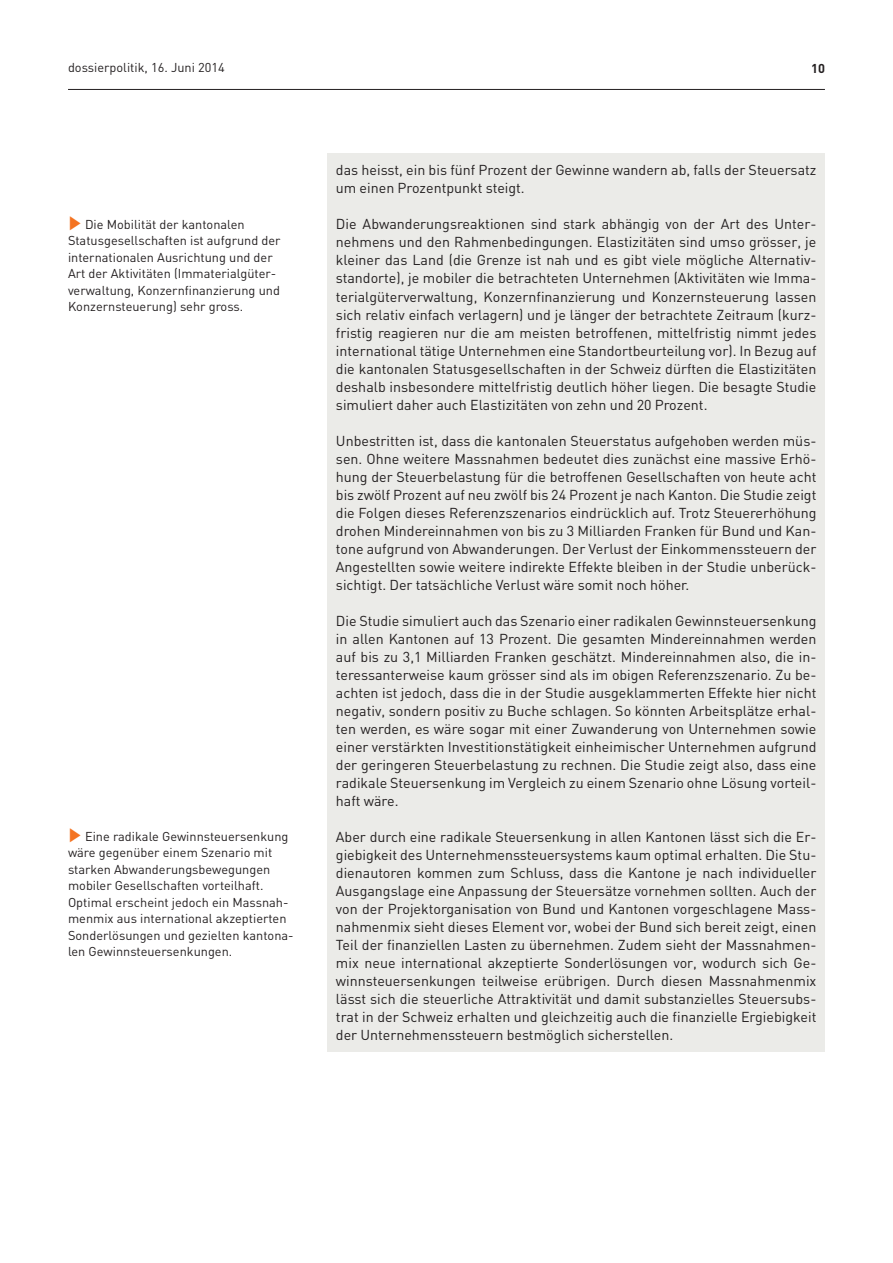
<style>
.page{position:relative;width:893px;height:1263px;background:#fff}
.page>*{position:absolute;margin:0;border:0;box-sizing:border-box;transform-origin:0 0}
._101_1_____Text_Zita{font:14.25px/18px "DIN";color:#231f20;text-align:justify}
.t1{font:12.75px/16.5px "DIN";color:#231f20}
.t2{font:700 12.75px "DIN";color:#231f20}
.s1{color:#f47321}
</style>
<div class="page">
<hr style="left:68px;top:89px;width:757px;height:1px;background:#231f20">
<div style="left:327px;top:153px;width:498px;height:898px;background:#ebebe8"></div>
<p class="t1" style="left:68px;top:59px;width:158px">dossierpolitik, 16. Juni 2014</p>
<p class="t2" style="left:811px;top:60px;width:15px">10</p>
<p class="t1" style="left:68px;top:216px;width:214px"><span class="s1">✓</span> Die Mobilität der kantonalen Statusgesellschaften ist aufgrund der internationalen Ausrichtung und der Art der Aktivitäten (Immaterialgüter&shy;verwaltung, Konzernfinanzierung und Konzernsteuerung) sehr gross.</p>
<p class="t1" style="left:68px;top:828px;width:227px"><span class="s1">✓</span> Eine radikale Gewinnsteuersenkung wäre gegenüber einem Szenario mit starken Abwanderungsbewegungen mobiler Gesellschaften vorteilhaft.<br>Optimal erscheint jedoch ein Massnah&shy;menmix aus international akzeptierten Sonderlösungen und gezielten kantona&shy;len Gewinnsteuersenkungen.</p>
<p class="_101_1_____Text_Zita" style="left:336px;top:161px;width:482px">das heisst, ein bis fünf Prozent der Gewinne wandern ab, falls der Steuersatz um einen Prozentpunkt steigt.</p>
<p class="_101_1_____Text_Zita" style="left:336px;top:215px;width:482px">Die Abwanderungsreaktionen sind stark abhängig von der Art des Unter&shy;nehmens und den Rahmenbedingungen. Elastizitäten sind umso grösser, je kleiner das Land (die Grenze ist nah und es gibt viele mögliche Alternativ&shy;standorte), je mobiler die betrachteten Unternehmen (Aktivitäten wie Imma&shy;terialgüterverwaltung, Konzernfinanzierung und Konzernsteuerung lassen sich relativ einfach verlagern) und je länger der betrachtete Zeitraum (kurz&shy;fristig reagieren nur die am meisten betroffenen, mittelfristig nimmt jedes international tätige Unternehmen eine Standortbeurteilung vor). In Bezug auf die kantonalen Statusgesellschaften in der Schweiz dürften die Elastizitäten deshalb insbesondere mittelfristig deutlich höher liegen. Die besagte Studie simuliert daher auch Elastizitäten von zehn und 20 Prozent.</p>
<p class="_101_1_____Text_Zita" style="left:336px;top:431px;width:482px">Unbestritten ist, dass die kantonalen Steuerstatus aufgehoben werden müs&shy;sen. Ohne weitere Massnahmen bedeutet dies zunächst eine massive Erhö&shy;hung der Steuerbelastung für die betroffenen Gesellschaften von heute acht bis zwölf Prozent auf neu zwölf bis 24 Prozent je nach Kanton. Die Studie zeigt die Folgen dieses Referenzszenarios eindrücklich auf. Trotz Steuererhöhung drohen Mindereinnahmen von bis zu 3 Milliarden Franken für Bund und Kan&shy;tone aufgrund von Abwanderungen. Der Verlust der Einkommenssteuern der Angestellten sowie weitere indirekte Effekte bleiben in der Studie unberück&shy;sichtigt. Der tatsächliche Verlust wäre somit noch höher.</p>
<p class="_101_1_____Text_Zita" style="left:336px;top:611px;width:482px">Die Studie simuliert auch das Szenario einer radikalen Gewinnsteuersenkung in allen Kantonen auf 13 Prozent. Die gesamten Mindereinnahmen werden auf bis zu 3,1 Milliarden Franken geschätzt. Mindereinnahmen also, die in&shy;teressanterweise kaum grösser sind als im obigen Referenzszenario. Zu be&shy;achten ist jedoch, dass die in der Studie ausgeklammerten Effekte hier nicht negativ, sondern positiv zu Buche schlagen. So könnten Arbeitsplätze erhal&shy;ten werden, es wäre sogar mit einer Zuwanderung von Unternehmen sowie einer verstärkten Investitionstätigkeit einheimischer Unternehmen aufgrund der geringeren Steuerbelastung zu rechnen. Die Studie zeigt also, dass eine radikale Steuersenkung im Vergleich zu einem Szenario ohne Lösung vorteil&shy;haft wäre.</p>
<p class="_101_1_____Text_Zita" style="left:336px;top:827px;width:482px">Aber durch eine radikale Steuersenkung in allen Kantonen lässt sich die Er&shy;giebigkeit des Unternehmenssteuersystems kaum optimal erhalten. Die Stu&shy;dienautoren kommen zum Schluss, dass die Kantone je nach individueller Ausgangslage eine Anpassung der Steuersätze vornehmen sollten. Auch der von der Projektorganisation von Bund und Kantonen vorgeschlagene Mass&shy;nahmenmix sieht dieses Element vor, wobei der Bund sich bereit zeigt, einen Teil der finanziellen Lasten zu übernehmen. Zudem sieht der Massnahmen&shy;mix neue international akzeptierte Sonderlösungen vor, wodurch sich Ge&shy;winnsteuersenkungen teilweise erübrigen. Durch diesen Massnahmenmix lässt sich die steuerliche Attraktivität und damit substanzielles Steuersubs&shy;trat in der Schweiz erhalten und gleichzeitig auch die finanzielle Ergiebigkeit der Unternehmenssteuern bestmöglich sicherstellen.</p>
</div>
